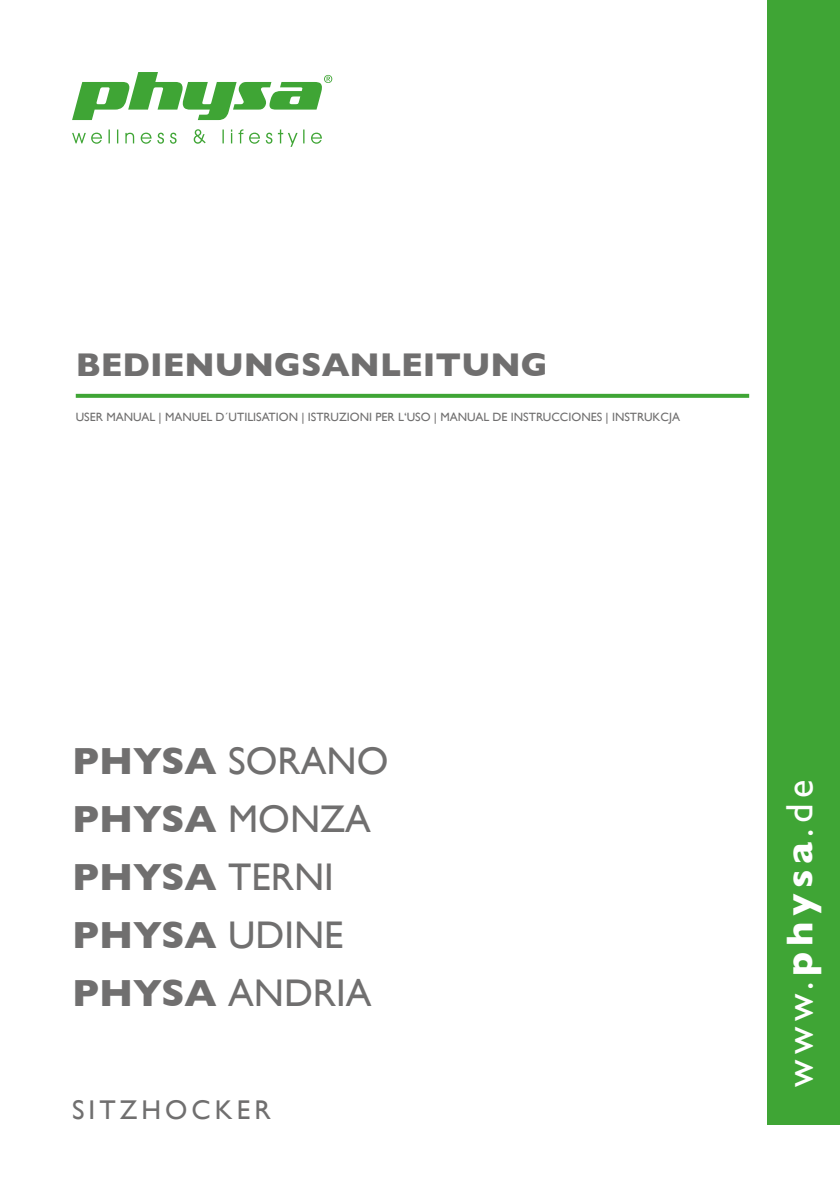
<style>
.page{position:relative;width:840px;height:1191px;background:#fff}
.page>*{position:absolute;margin:0;border:0;box-sizing:border-box;transform-origin:0 0}
.t1{font:38.6px/58px "Gill Sans";color:#706f6f}
.t2{font:38px "Gill Sans";color:#fff}
.t3{font:700 33.6px "Gill Sans";color:#706f6f}
.t4{font:27px "Gill Sans";letter-spacing:.15em;color:#706f6f}
.t5{font:12px "Gill Sans";color:#706f6f}
.s1{font-weight:700}
</style>
<div class="page">
<div style="left:767px;top:0;width:72px;height:1125px;background:#3fa535"></div>
<svg style="left:76px;top:394px;width:672px;height:4px;background:#46a83d"></svg>
<svg style="left:72px;top:129px;width:250px;height:18px"></svg>
<svg style="left:72px;top:72px;width:260px;height:48px"></svg>
<h3 class="t3" style="left:76px;top:345px;width:473px">BEDIENUNGSANLEITUNG</h3>
<p class="t5" style="left:76px;top:410px;width:605px">USER MANUAL | MANUEL D´UTILISATION | ISTRUZIONI PER L‘USO | MANUAL DE INSTRUCCIONES | INSTRUKCJA</p>
<h1 class="t1" style="left:72px;top:731px;width:318px"><span class="s1">PHYSA</span> SORANO<br><span class="s1">PHYSA</span> MONZA<br><span class="s1">PHYSA</span> TERNI<br><span class="s1">PHYSA</span> UDINE<br><span class="s1">PHYSA</span> ANDRIA</h1>
<h3 class="t4" style="left:72px;top:1094px;width:200px">SITZHOCKER</h3>
<h2 class="t2" style="left:776px;top:1086px;width:309px;rotate:-90deg">www.<span class="s1">physa</span>.de</h2>
</div>
